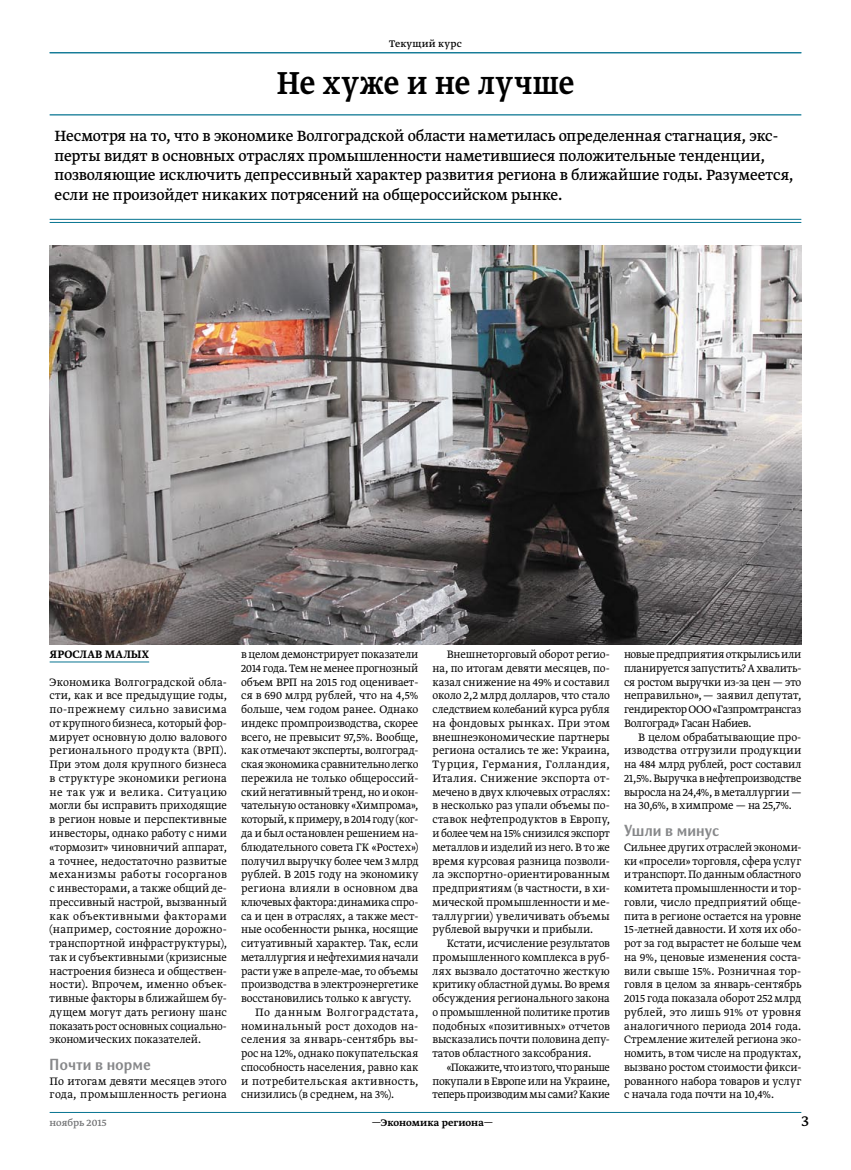
<style>
.page{position:relative;width:851px;height:1170px;background:#fff}
.page>*{position:absolute;margin:0;border:0;box-sizing:border-box;transform-origin:0 0}
.t1{font:500 37.5px "Greta Text Pro";letter-spacing:.02em;color:#000;scale:.85 1}
.t2{font:17.5px/19.4px "Greta Text Pro";color:#000;scale:.95 1}
.t3{font:17.5px "Greta Text Pro";color:#000}
.t4{font:700 15.62px "Nat Grotesk";letter-spacing:.005em;color:#87888a}
.t5{font:300 12.75px/13.8px "Greta Text Pro";color:#000;text-align:justify;scale:.95 1}
.t6{font:300 12.75px/13.8px "Greta Text Pro";color:#000;text-align:justify;scale:.94 1}
.t7{font:300 12.75px/13.8px "Greta Text Pro";color:#000;text-align:justify}
.t8{font:300 12.75px/13.8px "Greta Text Pro";color:#000;text-align:justify;scale:.96 1}
.t9{font:300 12.75px/13.8px "Greta Text Pro";color:#000;text-align:justify;scale:.93 1}
.t10{font:300 12.75px/13.8px "Greta Text Pro";letter-spacing:.02em;color:#000}
.t11{font:300 12.75px "Greta Text Pro";letter-spacing:-.02em;color:#000;scale:.93 1}
.t12{font:300 12.75px "Greta Text Pro";letter-spacing:.035em;color:#000}
.t13{font:300 12.75px "Greta Text Pro";letter-spacing:.025em;color:#000}
.t14{font:300 12.75px "Greta Text Pro";letter-spacing:.03em;color:#000}
.t15{font:300 12.75px "Greta Text Pro";letter-spacing:.05em;color:#000}
.t16{font:500 12.75px "Greta Text Pro";letter-spacing:.01em;color:#000;scale:.95 1}
.t17{font:500 11.25px "Greta Text Pro";letter-spacing:.01em;color:#000}
.t18{font:11.25px "Greta Text Pro";letter-spacing:.015em;color:#000}
.t19{font:11.25px "Greta Text Pro";letter-spacing:-.005em;color:#707173}
</style>
<div class="page">
<hr style="left:50px;top:1111px;width:751px;height:1px;background:#077491">
<hr style="left:50px;top:52px;width:751px;height:1px;background:#077491">
<hr style="left:50px;top:661px;width:99px;height:1px;background:#077491">
<hr style="left:50px;top:219px;width:751px;height:1px;background:#077491">
<hr style="left:50px;top:222px;width:751px;height:1px;background:#077491">
<hr style="left:50px;top:114px;width:751px;height:1px;background:#077491">
<img style="left:50px;top:245px;width:751px;height:399px">
<p class="t18" style="left:389px;top:37px;width:74px">Текущий курс</p>
<h1 class="t1" style="left:277px;top:58px;width:351px">Не хуже и не лучше</h1>
<p class="t2" style="left:55px;top:127px;width:779px">Несмотря на то, что в экономике Волгоградской области наметилась определенная стагнация, экс&shy;перты видят в основных отраслях промышленности наметившиеся положительные тенденции, позволяющие исключить депрессивный характер развития региона в ближайшие годы. Разумеется, если не произойдет никаких потрясений на общероссийском рынке.</p>
<p class="t16" style="left:50px;top:646px;width:106px">Ярослав Малых</p>
<p class="t7" style="left:50px;top:675px;width:179px">Экономика Волгоградской обла&shy;сти, как и все предыдущие годы, по-прежнему сильно зависима от крупного бизнеса, который фор&shy;мирует основную долю валового регионального продукта (ВРП).<br>При этом доля крупного бизнеса в структуре экономики региона не так уж и велика. Ситуацию могли бы исправить приходящие в регион новые и перспективные инвесторы, однако работу с ними «тормозит» чиновничий аппарат, а точнее, недостаточно развитые механизмы работы госорганов с инвесторами, а также общий де&shy;прессивный настрой, вызванный как объективными факторами (например, состояние дорожно&shy;транспортной инфраструктуры), так и субъективными (кризисные настроения бизнеса и обществен&shy;ности). Впрочем, именно объек&shy;тивные факторы в ближайшем бу&shy;дущем могут дать региону шанс показать рост основных социально&shy;экономических показателей.</p>
<p class="t4" style="left:50px;top:1055px;width:103px">Почти в норме</p>
<p class="t10" style="left:50px;top:1074px;width:179px">По итогам девяти месяцев этого года, промышленность региона</p>
<p class="t6" style="left:241px;top:648px;width:190px">в целом демонстрирует показатели</p>
<p class="t6" style="left:241px;top:661px;width:190px">2014 года. Тем неменее прогнозный</p>
<p class="t5" style="left:241px;top:675px;width:188px">объем ВРП на 2015 год оценивает-</p>
<p class="t8" style="left:241px;top:689px;width:186px">ся в 690 млрд рублей, что на 4,5%</p>
<p class="t8" style="left:241px;top:703px;width:186px">больше, чем годом ранее. Однако</p>
<p class="t5" style="left:241px;top:716px;width:188px">индекс промпроизводства, скорее</p>
<p class="t5" style="left:241px;top:730px;width:188px">всего, не превысит 97,5%. Вообще,</p>
<p class="t6" style="left:241px;top:744px;width:190px">как отмечают эксперты, волгоград-</p>
<p class="t9" style="left:241px;top:758px;width:192px">ская экономика сравнительно легко</p>
<p class="t8" style="left:241px;top:771px;width:186px">пережила не только общероссий-</p>
<p class="t6" style="left:241px;top:785px;width:190px">ский негативный тренд, но иокон-</p>
<p class="t6" style="left:241px;top:799px;width:190px">чательную остановку «Химпрома»,</p>
<p class="t11" style="left:241px;top:811px;width:192px">который, кпримеру, в 2014 году (ког-</p>
<p class="t5" style="left:241px;top:826px;width:188px">да и был остановлен решением на-</p>
<p class="t5" style="left:241px;top:840px;width:188px">блюдательного совета ГК «Ростех»)</p>
<p class="t5" style="left:241px;top:854px;width:188px">получил выручку более чем 3млрд</p>
<p class="t8" style="left:241px;top:868px;width:186px">рублей. В 2015 году на экономику</p>
<p class="t13" style="left:241px;top:880px;width:179px">региона влияли в основном два</p>
<p class="t9" style="left:241px;top:895px;width:192px">ключевых фактора: динамика спро-</p>
<p class="t5" style="left:241px;top:909px;width:188px">са и цен в отраслях, а также мест-</p>
<p class="t5" style="left:241px;top:923px;width:188px">ные особенности рынка, носящие</p>
<p class="t8" style="left:241px;top:936px;width:186px">ситуативный характер. Так, если</p>
<p class="t9" style="left:241px;top:950px;width:192px">металлургия инефтехимия начали</p>
<p class="t5" style="left:241px;top:964px;width:188px">расти уже в апреле-мае, то объемы</p>
<p class="t5" style="left:241px;top:978px;width:188px">производства в электроэнергетике</p>
<p class="t5" style="left:241px;top:991px;width:181px">восстановились только к августу.</p>
<p class="t15" style="left:255px;top:1004px;width:164px">По данным Волгоградстата,</p>
<p class="t14" style="left:241px;top:1018px;width:179px">номинальный рост доходов на-</p>
<p class="t10" style="left:241px;top:1033px;width:179px">селения за январь-сентябрь вы-</p>
<p class="t6" style="left:241px;top:1046px;width:190px">рос на 12%, однако покупательская</p>
<p class="t5" style="left:241px;top:1060px;width:188px">способность населения, равно как</p>
<p class="t12" style="left:241px;top:1073px;width:179px">и потребительская активность,</p>
<p class="t5" style="left:241px;top:1088px;width:163px">снизились (в среднем, на 3%).</p>
<p class="t5" style="left:432px;top:648px;width:188px;text-indent:14px">Внешнеторговый оборот регио&shy;на, по итогам девяти месяцев, по&shy;казал снижение на 49% и составил около 2,2 млрд долларов, что стало следствием колебаний курса рубля на фондовых рынках. При этом внешнеэкономические партнеры региона остались те же: Украина, Турция, Германия, Голландия, Италия. Снижение экспорта от&shy;мечено в двух ключевых отраслях: в несколько раз упали объемы по&shy;ставок нефтепродуктов в Европу, иболее чем на 15% снизился экспорт металлов и изделий из него. В тоже время курсовая разница позволи&shy;ла экспортно-ориентированным предприятиям (в частности, в хи&shy;мической промышленности и ме&shy;таллургии) увеличивать объемы рублевой выручки и прибыли.</p>
<p class="t6" style="left:432px;top:936px;width:190px;text-indent:14px">Кстати, исчисление результатов промышленного комплекса в руб&shy;лях вызвало достаточно жесткую критику областной думы. Во время обсуждения регионального закона о промышленной политике против подобных «позитивных» отчетов высказались почти половина депу&shy;татов областного заксобрания.</p>
<p class="t9" style="left:432px;top:1060px;width:192px;text-indent:14px">«Покажите, что изтого, что раньше покупали в Европе или на Украине, теперь производим мы сами? Какие</p>
<p class="t5" style="left:624px;top:648px;width:188px">новые предприятия открылись или планируется запустить? Ахвалить&shy;ся ростом выручки из-за цен — это неправильно»,— заявил депутат, гендиректор ООО «Газпромтрансгаз Волгоград» Гасан Набиев.</p>
<p class="t8" style="left:624px;top:730px;width:186px;text-indent:14px">В целом обрабатывающие про&shy;изводства отгрузили продукции на 484 млрд рублей, рост составил 21,5%. Выручка внефтепроизводстве выросла на 24,4%, вметаллургии — на 30,6%, в химпроме — на 25,7%.</p>
<p class="t4" style="left:624px;top:821px;width:96px">Ушли в минус</p>
<p class="t6" style="left:624px;top:840px;width:190px">Сильнее других отраслей экономи&shy;ки «просели» торговля, сфера услуг итранспорт. По данным областного комитета промышленности и тор&shy;говли, число предприятий обще&shy;пита в регионе остается на уровне 15‑летней давности. И хотя их обо&shy;рот за год вырастет не больше чем на 9%, ценовые изменения соста&shy;вили свыше 15%. Розничная тор&shy;говля в целом за январь-сентябрь 2015 года показала оборот 252 млрд рублей, это лишь 91% от уровня аналогичного периода 2014 года.<br>Стремление жителей региона эко&shy;номить, в том числе на продуктах, вызвано ростом стоимости фикси&shy;рованного набора товаров и услуг с начала года почти на 10,4%.</p>
<p class="t19" style="left:50px;top:1115px;width:59px">ноябрь 2015</p>
<p class="t17" style="left:372px;top:1114px;width:123px">—Экономика региона—</p>
<h2 class="t3" style="left:801px;top:1109px;width:9px">3</h2>
</div>
